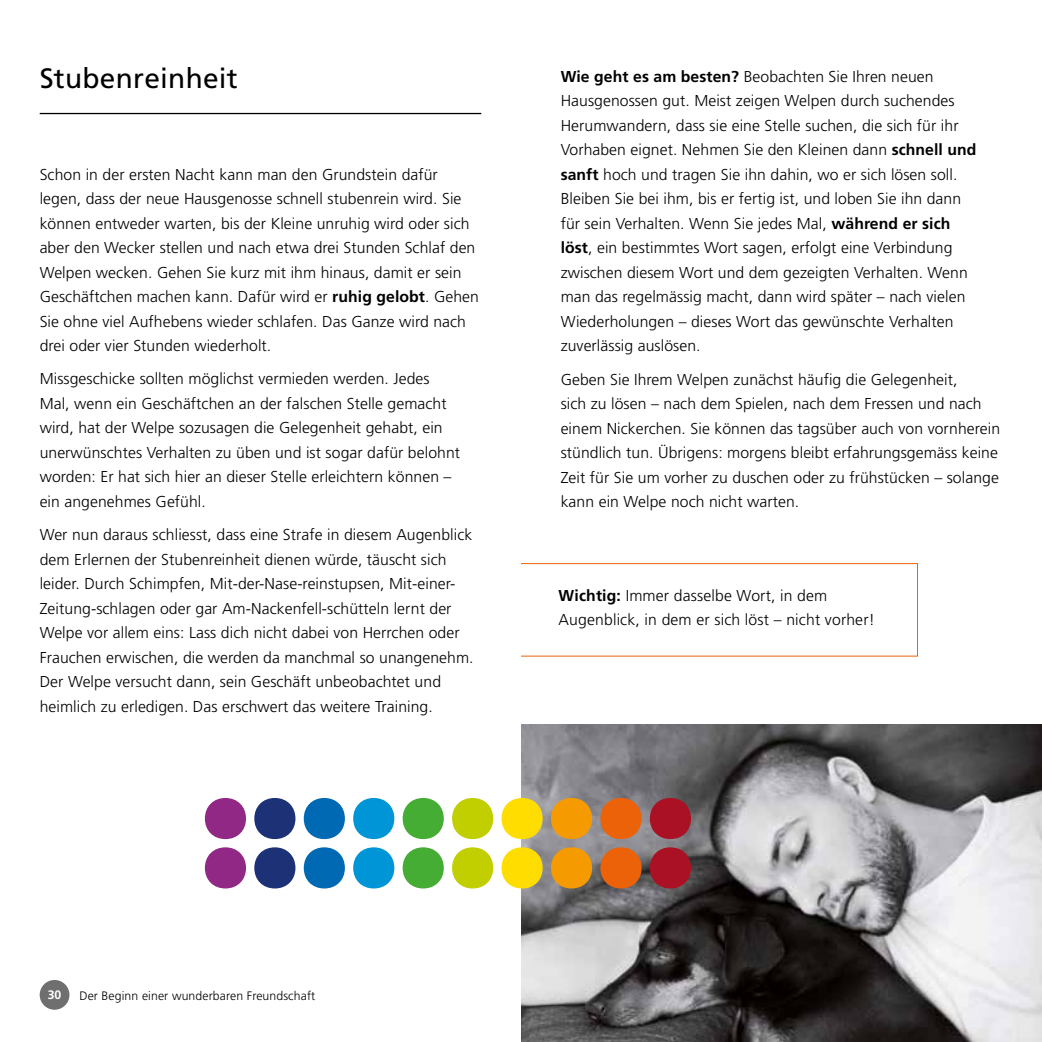
<style>
.page{position:relative;width:1042px;height:1042px;background:#fff}
.page>*{position:absolute;margin:0;border:0;box-sizing:border-box;transform-origin:0 0}
.t1{font:28px "Frutiger";letter-spacing:.01em;color:#000}
.t2{font:300 15.75px/24.5px "Frutiger";letter-spacing:.005em;color:#000}
.t3{font:300 12.25px "Frutiger";letter-spacing:.01em;color:#000}
.t4{font:700 12.25px "Frutiger";color:#fff}
.s1{font-weight:700}
</style>
<div class="page">
<hr style="left:40px;top:113px;width:441px;height:1px;background:#000">
<div style="left:486px;top:563px;width:432px;height:93px;border:1px solid #eb6209"></div>
<div style="left:481px;top:481px;width:40px;height:198px;background:#fff"></div>
<img style="left:521px;top:724px;width:521px;height:318px">
<div style="left:205px;top:798px;width:41px;height:41px;background:#922885;border-radius:50%"></div>
<div style="left:205px;top:847px;width:41px;height:41px;background:#922885;border-radius:50%"></div>
<div style="left:254px;top:798px;width:41px;height:41px;background:#1d3176;border-radius:50%"></div>
<div style="left:254px;top:847px;width:41px;height:41px;background:#1d3176;border-radius:50%"></div>
<div style="left:304px;top:798px;width:41px;height:41px;background:#0069b3;border-radius:50%"></div>
<div style="left:304px;top:847px;width:41px;height:41px;background:#0069b3;border-radius:50%"></div>
<div style="left:353px;top:798px;width:41px;height:41px;background:#0095d6;border-radius:50%"></div>
<div style="left:353px;top:847px;width:41px;height:41px;background:#0095d6;border-radius:50%"></div>
<div style="left:403px;top:798px;width:41px;height:41px;background:#45ac34;border-radius:50%"></div>
<div style="left:403px;top:847px;width:41px;height:41px;background:#45ac34;border-radius:50%"></div>
<div style="left:452px;top:798px;width:41px;height:41px;background:#c1ce00;border-radius:50%"></div>
<div style="left:452px;top:847px;width:41px;height:41px;background:#c1ce00;border-radius:50%"></div>
<div style="left:501px;top:798px;width:42px;height:41px;background:#fd0;border-radius:50%"></div>
<div style="left:501px;top:847px;width:42px;height:41px;background:#fd0;border-radius:50%"></div>
<div style="left:551px;top:798px;width:41px;height:41px;background:#f59a00;border-radius:50%"></div>
<div style="left:551px;top:847px;width:41px;height:41px;background:#f59a00;border-radius:50%"></div>
<div style="left:600px;top:798px;width:41px;height:41px;background:#eb6209;border-radius:50%"></div>
<div style="left:600px;top:847px;width:41px;height:41px;background:#eb6209;border-radius:50%"></div>
<div style="left:650px;top:798px;width:41px;height:41px;background:#aa1124;border-radius:50%"></div>
<div style="left:650px;top:847px;width:41px;height:41px;background:#aa1124;border-radius:50%"></div>
<div style="left:40px;top:980px;width:29px;height:29px;background:#706f6f;border-radius:50%"></div>
<h1 class="t1" style="left:40px;top:62px;width:200px">Stubenreinheit</h1>
<p class="t2" style="left:561px;top:64px;width:417px"><span class="s1">Wie geht es am besten?</span> Beobachten Sie Ihren neuen Hausgenossen gut. Meist zeigen Welpen durch suchendes Herumwandern, dass sie eine Stelle suchen, die sich für ihr Vorhaben eignet. Nehmen Sie den Kleinen dann <span class="s1">schnell und sanft</span> hoch und tragen Sie ihn dahin, wo er sich lösen soll.<br>Bleiben Sie bei ihm, bis er fertig ist, und loben Sie ihn dann für sein Verhalten. Wenn Sie jedes Mal, <span class="s1">während er sich löst</span>, ein bestimmtes Wort sagen, erfolgt eine Verbindung zwischen diesem Wort und dem gezeigten Verhalten. Wenn man das regelmässig macht, dann wird später – nach vielen Wiederholungen – dieses Wort das gewünschte Verhalten zuverlässig auslösen.</p>
<p class="t2" style="left:561px;top:367px;width:441px">Geben Sie Ihrem Welpen zunächst häufig die Gelegenheit,<br>sich zu lösen – nach dem Spielen, nach dem Fressen und nach einem Nickerchen. Sie können das tagsüber auch von vornherein stündlich tun. Übrigens: morgens bleibt erfahrungsgemäss keine Zeit für Sie um vorher zu duschen oder zu frühstücken – solange kann ein Welpe noch nicht warten.</p>
<p class="t2" style="left:40px;top:162px;width:441px">Schon in der ersten Nacht kann man den Grundstein dafür legen, dass der neue Hausgenosse schnell stubenrein wird. Sie können entweder warten, bis der Kleine unruhig wird oder sich aber den Wecker stellen und nach etwa drei Stunden Schlaf den Welpen wecken. Gehen Sie kurz mit ihm hinaus, damit er sein Geschäftchen machen kann. Dafür wird er <span class="s1">ruhig gelobt</span>. Gehen Sie ohne viel Aufhebens wieder schlafen. Das Ganze wird nach drei oder vier Stunden wiederholt.</p>
<p class="t2" style="left:40px;top:367px;width:422px">Missgeschicke sollten möglichst vermieden werden. Jedes Mal, wenn ein Geschäftchen an der falschen Stelle gemacht wird, hat der Welpe sozusagen die Gelegenheit gehabt, ein unerwünschtes Verhalten zu üben und ist sogar dafür belohnt worden: Er hat sich hier an dieser Stelle erleichtern können – ein angenehmes Gefühl.</p>
<p class="t2" style="left:40px;top:522px;width:435px">Wer nun daraus schliesst, dass eine Strafe in diesem Augenblick dem Erlernen der Stubenreinheit dienen würde, täuscht sich leider. Durch Schimpfen, Mit-der-Nase-reinstupsen, Mit-einer-Zeitung-schlagen oder gar Am-Nackenfell-schütteln lernt der Welpe vor allem eins: Lass dich nicht dabei von Herrchen oder Frauchen erwischen, die werden da manchmal so unangenehm.<br>Der Welpe versucht dann, sein Geschäft unbeobachtet und heimlich zu erledigen. Das erschwert das weitere Training.</p>
<p class="t2" style="left:559px;top:583px;width:318px"><span class="s1">Wichtig:</span> Immer dasselbe Wort, in dem<br>Augenblick, in dem er sich löst – nicht vorher!</p>
<p class="t4" style="left:48px;top:988px;width:15px">30</p>
<p class="t3" style="left:79px;top:988px;width:237px">Der Beginn einer wunderbaren Freundschaft</p>
</div>
